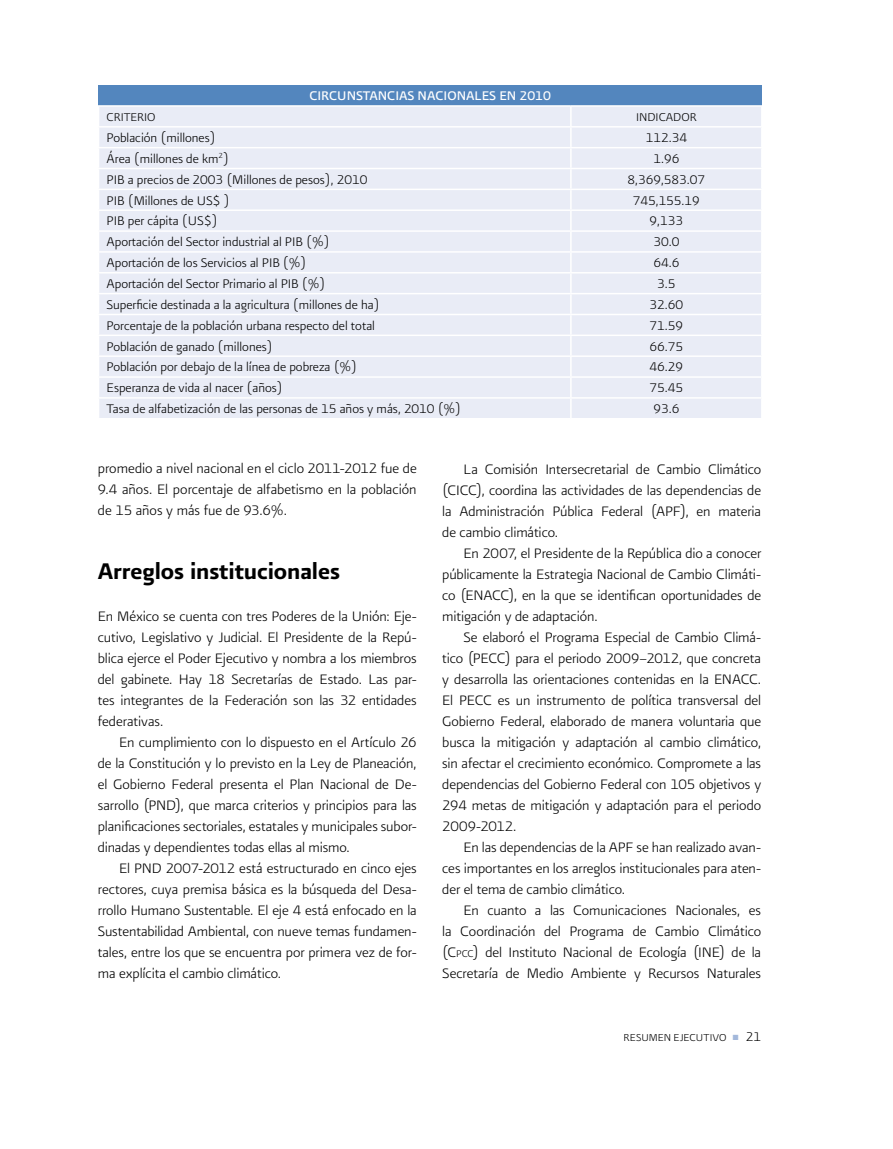
<style>
.page{position:relative;width:893px;height:1149px;background:#fff}
.page>*{position:absolute;margin:0;border:0;box-sizing:border-box;transform-origin:0 0}
.t1{font:27px "Presidencia Firme";letter-spacing:-.005em;color:#000}
.t2{font:16.5px/21px "Presidencia Fina";letter-spacing:-.005em;color:#000;text-align:justify}
.t3{font:15px "Presidencia Fina";color:#000}
.t4{font:15px "Presidencia Base";color:#fff}
.t5{font:13.5px "Presidencia Fina";color:#000}
.t6{font:12px "Presidencia Fina";letter-spacing:.005em;color:#000}
.s1{font-style:inherit}
.s2{font-size:11.55px}
.s3{color:#a3b8db}
.s4{font-size:15px}
</style>
<div class="page">
<div style="left:99px;top:85px;width:663px;height:21px;background:#5386be"></div>
<div style="left:99px;top:107px;width:662px;height:311px;background:#e9ecf6"></div>
<hr style="left:571px;top:105px;width:192px;height:2px;background:#fff">
<hr style="left:98px;top:105px;width:473px;height:2px;background:#fff">
<svg style="left:570px;top:107px;width:2px;height:19px"></svg>
<hr style="left:570px;top:127px;width:2px;height:20px;background:#fff">
<hr style="left:570px;top:148px;width:2px;height:20px;background:#fff">
<svg style="left:570px;top:169px;width:2px;height:82px"></svg>
<hr style="left:570px;top:252px;width:2px;height:20px;background:#fff">
<hr style="left:570px;top:273px;width:2px;height:20px;background:#fff">
<svg style="left:570px;top:294px;width:2px;height:82px"></svg>
<hr style="left:570px;top:377px;width:2px;height:20px;background:#fff">
<hr style="left:570px;top:398px;width:2px;height:20px;background:#fff">
<hr style="left:98px;top:126px;width:473px;height:1px;background:#fff">
<hr style="left:571px;top:126px;width:192px;height:1px;background:#fff">
<hr style="left:98px;top:147px;width:473px;height:1px;background:#fff">
<hr style="left:571px;top:147px;width:192px;height:1px;background:#fff">
<hr style="left:98px;top:168px;width:473px;height:1px;background:#fff">
<hr style="left:571px;top:168px;width:192px;height:1px;background:#fff">
<hr style="left:98px;top:230px;width:473px;height:2px;background:#fff">
<hr style="left:571px;top:230px;width:192px;height:2px;background:#fff">
<hr style="left:98px;top:251px;width:473px;height:1px;background:#fff">
<hr style="left:571px;top:251px;width:192px;height:1px;background:#fff">
<hr style="left:98px;top:272px;width:473px;height:1px;background:#fff">
<hr style="left:571px;top:272px;width:192px;height:1px;background:#fff">
<hr style="left:98px;top:293px;width:473px;height:1px;background:#fff">
<hr style="left:571px;top:293px;width:192px;height:1px;background:#fff">
<hr style="left:98px;top:188px;width:473px;height:2px;background:#fff">
<hr style="left:571px;top:188px;width:192px;height:2px;background:#fff">
<hr style="left:98px;top:209px;width:473px;height:2px;background:#fff">
<hr style="left:571px;top:209px;width:192px;height:2px;background:#fff">
<hr style="left:98px;top:313px;width:473px;height:2px;background:#fff">
<hr style="left:571px;top:313px;width:192px;height:2px;background:#fff">
<hr style="left:98px;top:334px;width:473px;height:2px;background:#fff">
<hr style="left:571px;top:334px;width:192px;height:2px;background:#fff">
<hr style="left:98px;top:355px;width:473px;height:2px;background:#fff">
<hr style="left:571px;top:355px;width:192px;height:2px;background:#fff">
<hr style="left:98px;top:376px;width:473px;height:1px;background:#fff">
<hr style="left:571px;top:376px;width:192px;height:1px;background:#fff">
<hr style="left:98px;top:397px;width:473px;height:1px;background:#fff">
<hr style="left:571px;top:397px;width:192px;height:1px;background:#fff">
<p class="t4" style="left:309px;top:87px;width:243px">Ci rcu nstancias Nacionales en 2010</p>
<p class="t5" style="left:107px;top:109px;width:50px">Criterio</p>
<p class="t5" style="left:636px;top:109px;width:59px">I ndicador</p>
<p class="t3" style="left:107px;top:129px;width:110px">Población (millones)</p>
<p class="t3" style="left:646px;top:129px;width:43px">112.34</p>
<p class="t3" style="left:107px;top:150px;width:124px">Área (millones de km<sup>2</sup>)</p>
<p class="t3" style="left:653px;top:150px;width:27px">1.96</p>
<p class="t3" style="left:107px;top:171px;width:262px">PI B a precios de 2003 (Millones de pesos), 2010</p>
<p class="t3" style="left:628px;top:171px;width:79px">8,369,583.07</p>
<p class="t3" style="left:107px;top:192px;width:125px">PI B (Millones de US$ )</p>
<p class="t3" style="left:633px;top:192px;width:68px">745,155.19</p>
<p class="t3" style="left:107px;top:213px;width:112px">PI B per cápita (US$)</p>
<p class="t3" style="left:650px;top:213px;width:35px">9,133</p>
<p class="t3" style="left:107px;top:234px;width:224px">Aportación del Sector industrial al PI B (%)</p>
<p class="t3" style="left:653px;top:234px;width:27px">30.0</p>
<p class="t3" style="left:107px;top:254px;width:201px">Aportación de los Servicios al PI B (%)</p>
<p class="t3" style="left:653px;top:254px;width:27px">64.6</p>
<p class="t3" style="left:107px;top:275px;width:220px">Aportación del Sector Primario al PI B (%)</p>
<p class="t3" style="left:657px;top:275px;width:20px">3.5</p>
<p class="t3" style="left:107px;top:296px;width:274px">Superficie destinada a la agricultura (millones de ha)</p>
<p class="t3" style="left:650px;top:296px;width:35px">32.60</p>
<p class="t3" style="left:107px;top:317px;width:270px">Porcentaje de la población urbana respecto del total</p>
<p class="t3" style="left:650px;top:317px;width:35px">71.59</p>
<p class="t3" style="left:107px;top:338px;width:168px">Población de ganado (millones)</p>
<p class="t3" style="left:650px;top:338px;width:35px">66.75</p>
<p class="t3" style="left:107px;top:359px;width:252px">Población por debajo de la línea de pobreza (%)</p>
<p class="t3" style="left:650px;top:359px;width:35px">46.29</p>
<p class="t3" style="left:107px;top:379px;width:178px">Esperanza de vida al nacer (años)</p>
<p class="t3" style="left:650px;top:379px;width:35px">75.45</p>
<p class="t3" style="left:107px;top:400px;width:356px">Tasa de alfabetización de las personas de 15 años y más, 2010 (%)</p>
<p class="t3" style="left:653px;top:400px;width:27px">93.6</p>
<p class="t2" style="left:98px;top:458px;width:320px">promedio a nivel nacional en el ciclo 2011-2012 fue de 9.4 años. El porcentaje de alfabetismo en la población de 15 años y más fue de 93.6%.</p>
<h1 class="t1" style="left:98px;top:555px;width:244px">Arreglos institucionales</h1>
<p class="t2" style="left:98px;top:605px;width:320px">En México se cuenta con tres Poderes de la U nión: Eje&shy;cutivo, Legislativo y Judicial. El Presidente de la Repú&shy;blica ejerce el Poder Ejecutivo y nombra a los miembros del gabinete. Hay 18 Secretarías de Estado. Las par&shy;tes integrantes de la Federación son las 32 entidades federativas.</p>
<p class="t2" style="left:98px;top:731px;width:320px;text-indent:21px">En cumplimiento con lo dispuesto en el Artículo 26 de la Constitución y lo previsto en la Ley de Planeación, el Gobierno Federal presenta el Plan Nacional de De&shy;sarrollo (PN D), que marca criterios y principios para las planificaciones sectoriales, estatales y municipales subor&shy;dinadas y dependientes todas ellas al mismo.</p>
<p class="t2" style="left:98px;top:857px;width:320px;text-indent:21px">El PN D 2007-2012 está estructurado en cinco ejes rectores, cuya premisa básica es la búsqueda del Desa&shy;rrollo Humano Sustentable. El eje 4 está enfocado en la Sustentabilidad Ambiental, con nueve temas fundamen&shy;tales, entre los que se encuentra por primera vez de for&shy;ma explícita el cambio climático.</p>
<p class="t2" style="left:464px;top:458px;width:299px">La Comisión I ntersecretarial de Cambio Climático</p>
<p class="t2" style="left:442px;top:479px;width:320px;text-indent:33px">), coordina las actividades de las dependencias de la Administración Pública Federal (APF), en materia de cambio climático.</p>
<p class="t2" style="left:442px;top:542px;width:320px;text-indent:21px">En 2007, el Presidente de la República dio a conocer públicamente la Estrategia Nacional de Cambio Climáti&shy;co (ENACC), en la que se identifican oportunidades de mitigación y de adaptación.</p>
<p class="t2" style="left:442px;top:626px;width:320px;text-indent:21px">Se elaboró el Programa Especial de Cambio Climá&shy;tico (PECC ) para el periodo 2009–2012, que concreta y desarrolla las orientaciones contenidas en la ENACC.<br>El PECC</p>
<p class="t2" style="left:442px;top:479px;width:9px">(CICC</p>
<p class="t2" style="left:442px;top:689px;width:320px;text-indent:56px">es un instrumento de política transversal del Gobierno Federal, elaborado de manera voluntaria que busca la mitigación y adaptación al cambio climático, sin afectar el crecimiento económico. Compromete a las dependencias del Gobierno Federal con 105 objetivos y 294 metas de mitigación y adaptación para el periodo 2009-2012.</p>
<p class="t2" style="left:442px;top:836px;width:320px;text-indent:21px">En las dependencias de la APF se han realizado avan&shy;ces importantes en los arreglos institucionales para aten&shy;der el tema de cambio climático.</p>
<p class="t2" style="left:442px;top:899px;width:320px;text-indent:21px">En cuanto a las Comunicaciones Nacionales, es la Coordinación del Programa de Cambio Climático (<span class="s1">C</span><span class="s2">pcc</span>) del I nstituto Nacional de Ecología (INE ) de la Secretaría de Medio Ambiente y Recursos Naturales</p>
<p class="t6" style="left:623px;top:1030px;width:139px">Resumen Ejecutivo <span class="s3">■</span> <span class="s4">21</span></p>
</div>
